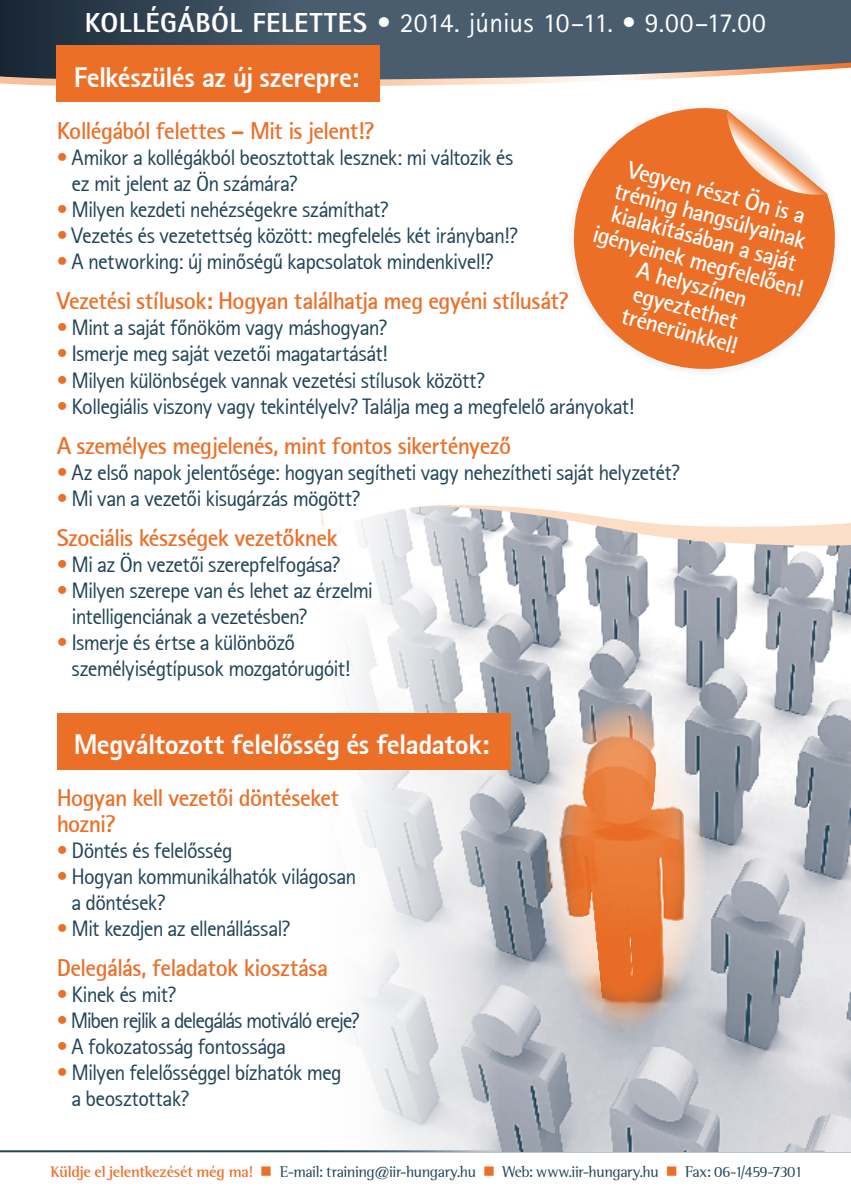
<style>
.page{position:relative;width:851px;height:1191px;background:#fff}
.page>*{position:absolute;margin:0;border:0;box-sizing:border-box;transform-origin:0 0}
.t1{font:700 28px "Rotis Sn X PFL";color:#fff}
.t2{font:27.6px "Rotis Sans Serif Pro";color:#fff}
.t3{font:700 24px/26px "Rotis Sn PFL";color:#ec6f28}
.t4{font:700 23.8px/23.8px "Rotis Sn PFL";color:#fff;text-align:center}
.t5{font:22px/26px "Rotis Sn PFL";color:#204456}
.t6{font:22px "Rotis Sn PFL";letter-spacing:-.02em;color:#204456}
.t7{font:16px "Rotis Sm Srf PFL";letter-spacing:.005em;color:#204456}
.s1{font-weight:800}
.s2{color:#ec6f28}
.s3{font-weight:700;color:#ec6f28}
</style>
<div class="page">
<svg style="left:0;top:0;width:850px;height:85px;background:#53626f"></svg>
<hr style="left:0;top:1150px;width:850px;height:2px;background:#204456">
<img style="left:316px;top:600px;width:534px;height:551px">
<svg style="left:320px;top:499px;width:530px;height:101px"></svg>
<div style="left:57px;top:45px;width:323px;height:57px;background:#ec6f28"></div>
<div style="left:57px;top:712px;width:453px;height:57px;background:#ec6f28"></div>
<svg style="left:572px;top:108px;width:264px;height:264px;fill:#ec6f28"></svg>
<svg style="left:726px;top:110px;width:101px;height:89px"></svg>
<img style="left:544px;top:703px;width:162px;height:330px">
<p class="t2" style="left:85px;top:7px;width:682px"><span class="s1">KOLLÉGÁBÓL FELETTES</span> • 2014. június 10–11. • 9.00–17.00</p>
<p class="t1" style="left:74px;top:58px;width:286px">Felkészülés az új szerepre:</p>
<p class="t3" style="left:57px;top:118px;width:318px">Kollégából felettes – Mit is jelent!?</p>
<p class="t5" style="left:72px;top:145px;width:443px;text-indent:-15px"><span class="s2">•</span> Amikor a kollégákból beosztottak lesznek: mi változik és ez mit jelent az Ön számára?</p>
<p class="t5" style="left:57px;top:197px;width:333px"><span class="s2">•</span> Milyen kezdeti nehézségekre számíthat?</p>
<p class="t5" style="left:57px;top:223px;width:462px"><span class="s2">•</span> Vezetés és vezetettség között: megfelelés két irányban!?</p>
<p class="t5" style="left:57px;top:249px;width:438px"><span class="s2">•</span> A networking: új minőségű kapcsolatok mindenkivel!?</p>
<p class="t3" style="left:57px;top:288px;width:513px">Vezetési stílusok: Hogyan találhatja meg egyéni stílusát?</p>
<p class="t5" style="left:57px;top:315px;width:331px"><span class="s2">•</span> Mint a saját főnököm vagy máshogyan?</p>
<p class="t5" style="left:57px;top:341px;width:332px"><span class="s2">•</span> Ismerje meg saját vezetői magatartását!</p>
<p class="t5" style="left:57px;top:367px;width:429px"><span class="s2">•</span> Milyen különbségek vannak vezetési stílusok között?</p>
<p class="t5" style="left:57px;top:393px;width:578px"><span class="s2">•</span> Kollegiális viszony vagy tekintélyelv? Találja meg a megfelelő arányokat!</p>
<p class="t3" style="left:57px;top:432px;width:455px">A személyes megjelenés, mint fontos sikertényező</p>
<p class="t5" style="left:57px;top:459px;width:624px"><span class="s2">•</span> Az első napok jelentősége: hogyan segítheti vagy nehezítheti saját helyzetét?</p>
<p class="t5" style="left:57px;top:485px;width:304px"><span class="s2">•</span> Mi van a vezetői kisugárzás mögött?</p>
<p class="t3" style="left:57px;top:524px;width:282px">Szociális készségek vezetőknek</p>
<p class="t5" style="left:57px;top:551px;width:284px"><span class="s2">•</span> Mi az Ön vezetői szerepfelfogása?</p>
<p class="t5" style="left:72px;top:577px;width:302px;text-indent:-15px"><span class="s2">•</span> Milyen szerepe van és lehet az érzelmi intelligenciának a vezetésben?</p>
<p class="t5" style="left:72px;top:629px;width:279px;text-indent:-15px"><span class="s2">•</span> Ismerje és értse a különböző személyiségtípusok mozgatórugóit!</p>
<p class="t4" style="left:615px;top:153px;width:217px;rotate:15deg">Vegyen részt Ön is a tréning hangsúlyainak kialakításában a saját igényeinek megfelelően!<br>A helyszínen egyeztethet trénerünkkel!</p>
<p class="t1" style="left:74px;top:724px;width:417px">Megváltozott felelősség és feladatok:</p>
<p class="t3" style="left:57px;top:784px;width:284px">Hogyan kell vezetői döntéseket hozni?</p>
<p class="t5" style="left:57px;top:837px;width:176px"><span class="s2">•</span> Döntés és felelősség</p>
<p class="t5" style="left:72px;top:863px;width:285px;text-indent:-15px"><span class="s2">•</span> Hogyan kommunikálhatók világosan a döntések?</p>
<p class="t5" style="left:57px;top:915px;width:234px"><span class="s2">•</span> Mit kezdjen az ellenállással?</p>
<p class="t3" style="left:57px;top:954px;width:272px">Delegálás, feladatok kiosztása</p>
<p class="t5" style="left:57px;top:981px;width:120px"><span class="s2">•</span> Kinek és mit?</p>
<p class="t6" style="left:57px;top:1006px;width:304px"><span class="s2">•</span> Miben rejlik a delegálás motiváló ereje?</p>
<p class="t5" style="left:57px;top:1033px;width:230px"><span class="s2">•</span> A fokozatosság fontossága</p>
<p class="t5" style="left:72px;top:1059px;width:270px;text-indent:-15px"><span class="s2">•</span> Milyen felelősséggel bízhatók meg a beosztottak?</p>
<p class="t7" style="left:50px;top:1161px;width:751px"><span class="s3">Küldje el jelentkezését még ma!</span> <span class="s2">■</span> E-mail: training@iir-hungary.hu <span class="s2">■</span> Web: www.iir-hungary.hu <span class="s2">■</span> Fax: 06-1/459-7301</p>
</div>
